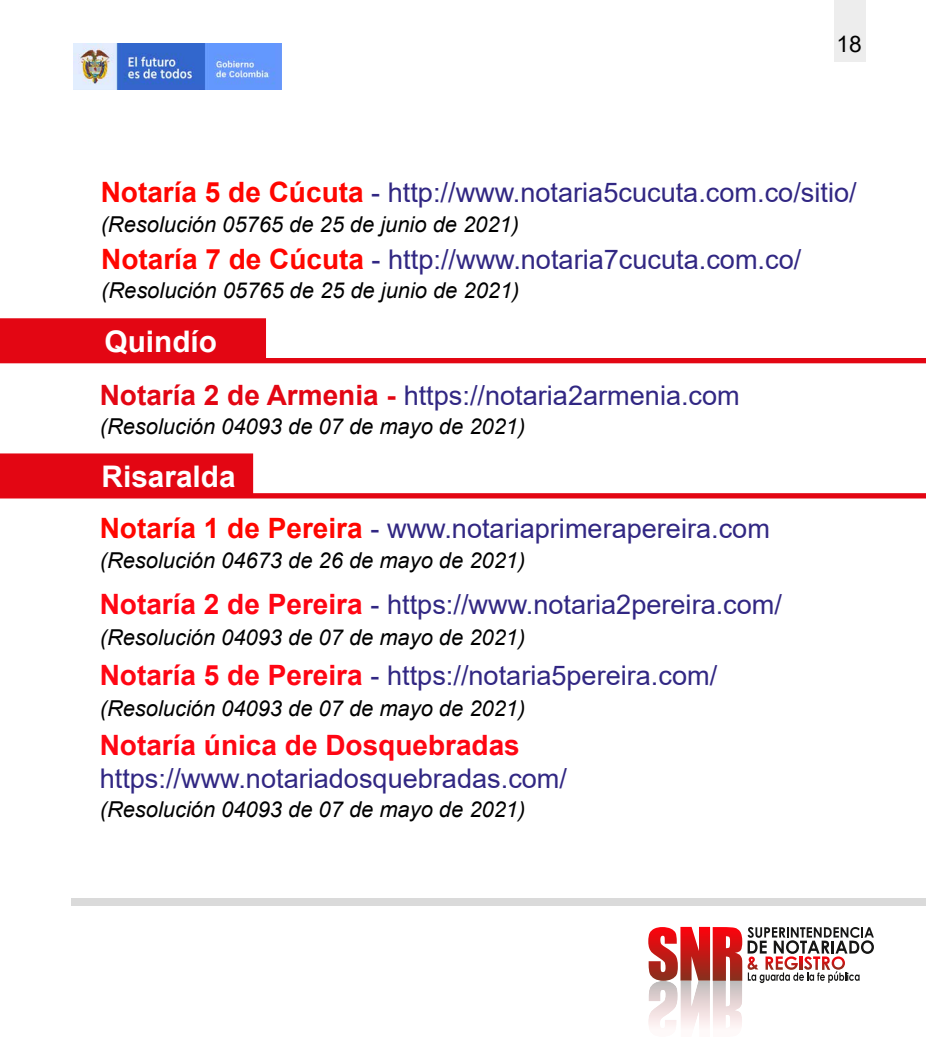
<style>
.page{position:relative;width:926px;height:1037px;background:#fff}
.page>*{position:absolute;margin:0;border:0;box-sizing:border-box;transform-origin:0 0}
.t1{font:700 29.75px "Arial";color:#fff}
.t2{font:700 28px "Arial";color:#ff0613}
.t3{font:27.12px "Arial";color:#312783}
.t4{font:22.75px "Arial";color:#000}
.t5{font:italic 21.88px "Arial";color:#000}
.s1{font-weight:700;font-size:28px;color:#ff0600}
.s2{font-weight:700;font-size:28px;color:#e30613}
.s3{font-weight:700;font-size:28px;color:#ff0613}
</style>
<div class="page">
<img style="left:73px;top:44px;width:208px;height:45px">
<svg style="left:648px;top:926px;width:226px;height:101px"></svg>
<div style="left:71px;top:898px;width:855px;height:7px;background:#dadada"></div>
<div style="left:834px;top:0;width:32px;height:62px;background:#ededed"></div>
<svg style="left:0;top:318px;width:926px;height:45px"></svg>
<svg style="left:0;top:453px;width:926px;height:45px"></svg>
<p class="t4" style="left:836px;top:28px;width:27px">18</p>
<p class="t3" style="left:101px;top:174px;width:757px"><span class="s1">Notaría 5 de Cúcuta</span> - http://www.notaria5cucuta.com.co/sitio/</p>
<p class="t5" style="left:101px;top:210px;width:420px">(Resolución 05765 de 25 de junio de 2021)</p>
<p class="t3" style="left:101px;top:241px;width:702px"><span class="s1">Notaría 7 de Cúcuta</span> - http://www.notaria7cucuta.com.co/</p>
<p class="t5" style="left:101px;top:275px;width:420px">(Resolución 05765 de 25 de junio de 2021)</p>
<p class="t1" style="left:105px;top:320px;width:114px">Quindío</p>
<p class="t3" style="left:100px;top:376px;width:642px"><span class="s2">Notaría 2 de Armenia -</span> https://notaria2armenia.com</p>
<p class="t5" style="left:100px;top:412px;width:427px">(Resolución 04093 de 07 de mayo de 2021)</p>
<p class="t1" style="left:102px;top:455px;width:135px">Risaralda</p>
<p class="t3" style="left:100px;top:509px;width:672px"><span class="s1">Notaría 1 de Pereira</span> - www.notariaprimerapereira.com</p>
<p class="t5" style="left:100px;top:546px;width:427px">(Resolución 04673 de 26 de mayo de 2021)</p>
<p class="t3" style="left:100px;top:585px;width:684px"><span class="s3">Notaría 2 de Pereira</span> - https://www.notaria2pereira.com/</p>
<p class="t5" style="left:100px;top:623px;width:427px">(Resolución 04093 de 07 de mayo de 2021)</p>
<p class="t3" style="left:100px;top:656px;width:619px"><span class="s3">Notaría 5 de Pereira</span> - https://notaria5pereira.com/</p>
<p class="t5" style="left:100px;top:693px;width:427px">(Resolución 04093 de 07 de mayo de 2021)</p>
<p class="t2" style="left:100px;top:725px;width:422px">Notaría única de Dosquebradas</p>
<p class="t3" style="left:100px;top:759px;width:469px">https://www.notariadosquebradas.com/</p>
<p class="t5" style="left:100px;top:795px;width:427px">(Resolución 04093 de 07 de mayo de 2021)</p>
</div>
